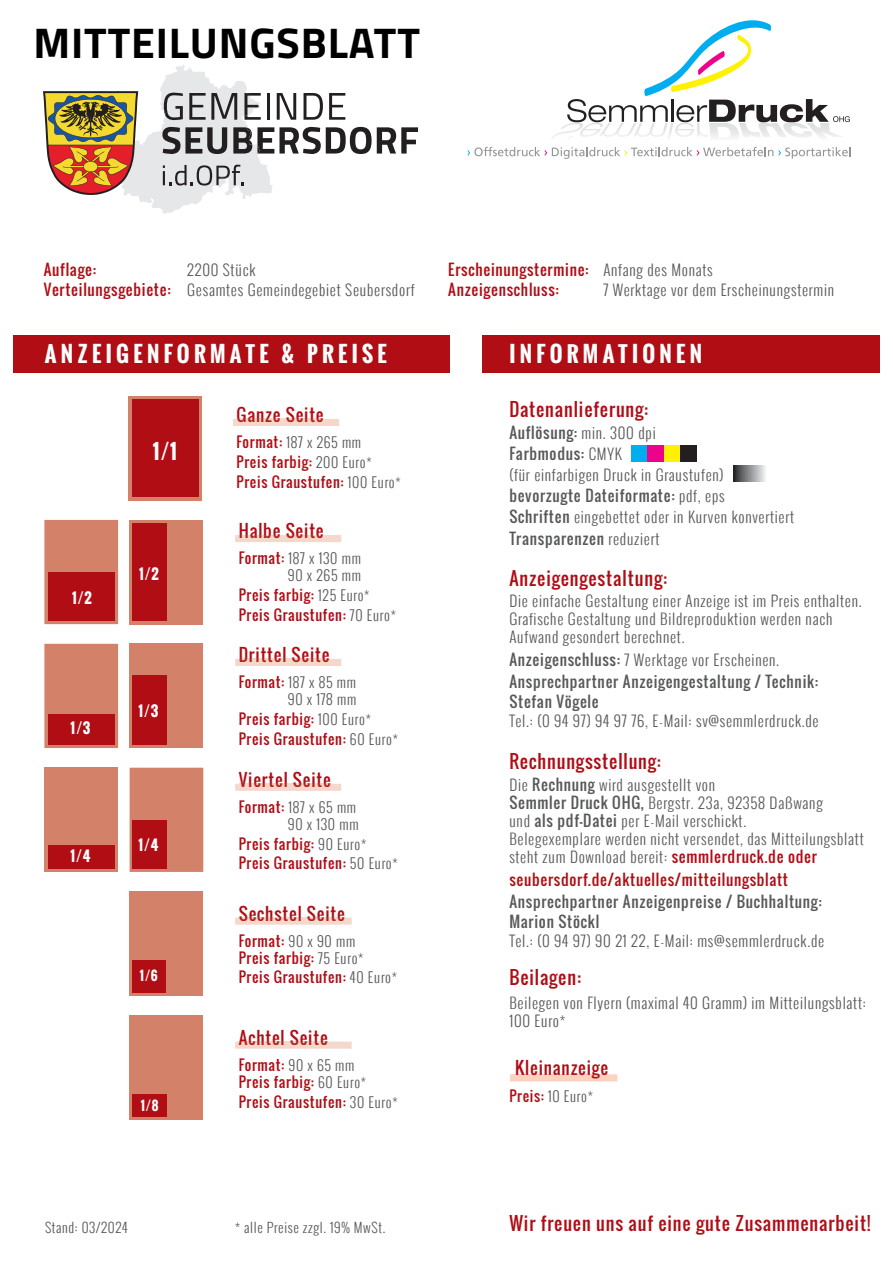
<style>
.page{position:relative;width:893px;height:1263px;background:#fff}
.page>*{position:absolute;margin:0;border:0;box-sizing:border-box;transform-origin:0 0}
.t1{font:700 42.9px "Titillium";letter-spacing:.02em;color:#000001}
.t2{font:700 21.6px "Oswald";letter-spacing:.2em;color:#fff}
.t3{font:700 20.25px "Oswald";color:#fff}
.t4{font:18px "Oswald";letter-spacing:.05em;color:#b00d15}
.t5{font:16.95px "Oswald";letter-spacing:.05em;color:#b00d15}
.t6{font:300 15px/18px "Oswald";letter-spacing:.05em;color:#57585a}
.t7{font:15px/19.5px "Oswald";letter-spacing:.05em;color:#57585a}
.t8{font:15px/19.5px "Oswald";letter-spacing:.05em;color:#b00d15}
.t9{font:14.1px/19.8px "Oswald";letter-spacing:.05em;color:#b00d15}
.t10{font:300 14.1px/17px "Oswald";letter-spacing:.05em;color:#57585a;text-align:right}
.t11{font:700 14.1px "Oswald";color:#fff}
.t12{font:300 13.5px "Oswald";letter-spacing:.05em;color:#57585a}
.t13{font:700 12.75px "Oswald";color:#fff}
.s1{font-weight:300;color:#57585a}
.s2{font-weight:400;color:#b00d15}
.s3{font-weight:400}
.s4{font-weight:300}
</style>
<div class="page">
<div style="left:129px;top:520px;width:74px;height:104px;background:#d48169"></div>
<div style="left:44px;top:768px;width:74px;height:104px;background:#d48169"></div>
<div style="left:48px;top:844px;width:66px;height:24px;background:#b00d15"></div>
<div style="left:482px;top:335px;width:397px;height:37px;background:#b00d15"></div>
<svg style="left:467px;top:147px;width:384px;height:12px"></svg>
<img style="left:552px;top:123px;width:26px;height:15px">
<img style="left:578px;top:123px;width:21px;height:14px">
<img style="left:599px;top:123px;width:34px;height:14px">
<img style="left:633px;top:123px;width:34px;height:14px">
<img style="left:667px;top:123px;width:6px;height:15px">
<img style="left:675px;top:123px;width:19px;height:14px">
<img style="left:697px;top:123px;width:11px;height:14px">
<img style="left:709px;top:123px;width:30px;height:15px">
<img style="left:739px;top:123px;width:18px;height:14px">
<img style="left:757px;top:122px;width:24px;height:15px">
<img style="left:781px;top:122px;width:25px;height:15px">
<img style="left:806px;top:123px;width:36px;height:15px">
<svg style="left:567px;top:20px;width:283px;height:102px"></svg>
<div style="left:129px;top:396px;width:73px;height:104px;background:#d48169"></div>
<div style="left:132px;top:399px;width:67px;height:98px;background:#b00d15"></div>
<div style="left:132px;top:523px;width:34px;height:98px;background:#b00d15"></div>
<div style="left:14px;top:335px;width:436px;height:37px;background:#b00d15"></div>
<div style="left:631px;top:445px;width:17px;height:17px;background:#00aeef"></div>
<div style="left:648px;top:445px;width:16px;height:17px;background:#ed028c"></div>
<div style="left:664px;top:445px;width:16px;height:17px;background:#fff101"></div>
<div style="left:680px;top:445px;width:17px;height:17px;background:#231f20"></div>
<svg style="left:733px;top:465px;width:32px;height:17px"></svg>
<svg style="left:233px;top:419px;width:106px;height:7px"></svg>
<hr style="left:237px;top:419px;width:86px;height:3px;background:#f4d8cb">
<div style="left:44px;top:520px;width:74px;height:104px;background:#d48169"></div>
<div style="left:48px;top:572px;width:67px;height:49px;background:#b00d15"></div>
<svg style="left:235px;top:535px;width:106px;height:7px"></svg>
<hr style="left:240px;top:535px;width:83px;height:3px;background:#f4d8cb">
<div style="left:130px;top:768px;width:73px;height:104px;background:#d48169"></div>
<div style="left:132px;top:820px;width:34px;height:48px;background:#b00d15"></div>
<svg style="left:235px;top:784px;width:106px;height:7px"></svg>
<hr style="left:239px;top:784px;width:91px;height:3px;background:#f4d8cb">
<div style="left:129px;top:891px;width:74px;height:105px;background:#d48169"></div>
<div style="left:132px;top:960px;width:34px;height:32px;background:#b00d15"></div>
<svg style="left:235px;top:917px;width:117px;height:8px"></svg>
<hr style="left:239px;top:917px;width:105px;height:4px;background:#f4d8cb">
<div style="left:129px;top:1016px;width:74px;height:104px;background:#d48169"></div>
<div style="left:132px;top:1094px;width:34px;height:22px;background:#b00d15"></div>
<svg style="left:235px;top:1041px;width:117px;height:8px"></svg>
<hr style="left:239px;top:1041px;width:88px;height:4px;background:#f4d8cb">
<svg style="left:510px;top:1074px;width:107px;height:7px"></svg>
<hr style="left:511px;top:1074px;width:97px;height:4px;background:#fcd2c0">
<div style="left:129px;top:644px;width:74px;height:104px;background:#d48169"></div>
<div style="left:132px;top:675px;width:34px;height:69px;background:#b00d15"></div>
<div style="left:44px;top:644px;width:74px;height:104px;background:#d48169"></div>
<div style="left:48px;top:714px;width:67px;height:30px;background:#b00d15"></div>
<svg style="left:235px;top:659px;width:106px;height:7px"></svg>
<hr style="left:240px;top:659px;width:89px;height:3px;background:#f4d8cb">
<svg style="left:43px;top:65px;width:375px;height:149px"></svg>
<h1 class="t1" style="left:33px;top:11px;width:388px">MITTEILUNGSBLATT</h1>
<p class="t8" style="left:44px;top:260px;width:128px">Auflage:<br>Verteilungsgebiete:</p>
<p class="t6" style="left:187px;top:260px;width:229px;line-height:19.5px">2200 Stück<br>Gesamtes Gemeindegebiet Seubersdorf</p>
<p class="t8" style="left:448px;top:260px;width:142px">Erscheinungstermine:<br>Anzeigenschluss:</p>
<p class="t6" style="left:603px;top:260px;width:232px;line-height:19.5px">Anfang des Monats<br>7 Werktage vor dem Erscheinungstermin</p>
<h2 class="t2" style="left:45px;top:338px;width:343px">ANZEIGENFORMATE &amp; PREISE</h2>
<h2 class="t2" style="left:509px;top:338px;width:194px">INFORMATIONEN</h2>
<p class="t11" style="left:72px;top:587px;width:21px">1/2</p>
<p class="t11" style="left:71px;top:718px;width:21px">1/3</p>
<p class="t11" style="left:71px;top:845px;width:21px">1/4</p>
<h3 class="t3" style="left:153px;top:436px;width:26px">1/1</h3>
<p class="t11" style="left:139px;top:563px;width:21px">1/2</p>
<p class="t11" style="left:138px;top:701px;width:21px">1/3</p>
<p class="t11" style="left:138px;top:835px;width:21px">1/4</p>
<p class="t13" style="left:140px;top:966px;width:19px">1/6</p>
<p class="t13" style="left:141px;top:1096px;width:19px">1/8</p>
<p class="t5" style="left:237px;top:402px;width:89px">Ganze Seite</p>
<p class="t9" style="left:237px;top:432px;width:166px">Format: <span class="s1">187 x 265 mm<br></span>Preis farbig: <span class="s1">200 Euro*<br></span>Preis Graustufen: <span class="s1">100 Euro*</span></p>
<p class="t5" style="left:239px;top:518px;width:86px">Halbe Seite</p>
<p class="t10" style="left:239px;top:550px;width:124px"><span class="s2">Format:</span> 187 x 130 mm<br>90 x 265 mm</p>
<p class="t9" style="left:239px;top:585px;width:159px">Preis farbig: <span class="s1">125 Euro*<br></span>Preis Graustufen: <span class="s1">70 Euro*</span></p>
<p class="t5" style="left:239px;top:642px;width:92px">Drittel Seite</p>
<p class="t10" style="left:239px;top:674px;width:119px"><span class="s2">Format:</span> 187 x 85 mm<br>90 x 178 mm</p>
<p class="t9" style="left:239px;top:709px;width:161px">Preis farbig: <span class="s1">100 Euro*<br></span>Preis Graustufen: <span class="s1">60 Euro*</span></p>
<p class="t5" style="left:239px;top:767px;width:94px">Viertel Seite</p>
<p class="t10" style="left:239px;top:798px;width:121px"><span class="s2">Format:</span> 187 x 65 mm<br>90 x 130 mm</p>
<p class="t9" style="left:239px;top:834px;width:160px">Preis farbig: <span class="s1">90 Euro*<br></span>Preis Graustufen: <span class="s1">50 Euro*</span></p>
<p class="t5" style="left:239px;top:900px;width:108px">Sechstel Seite</p>
<p class="t9" style="left:239px;top:932px;width:126px;line-height:17px">Format: <span class="s1">90 x 90 mm<br></span>Preis farbig: <span class="s1">75 Euro*</span></p>
<p class="t9" style="left:239px;top:967px;width:160px">Preis Graustufen: <span class="s1">40 Euro*</span></p>
<p class="t5" style="left:239px;top:1024px;width:90px">Achtel Seite</p>
<p class="t9" style="left:239px;top:1056px;width:129px;line-height:17px">Format: <span class="s1">90 x 65 mm<br></span>Preis farbig: <span class="s1">60 Euro*</span></p>
<p class="t9" style="left:239px;top:1091px;width:160px">Preis Graustufen: <span class="s1">30 Euro*</span></p>
<p class="t12" style="left:45px;top:1217px;width:84px">Stand: 03/2024</p>
<p class="t12" style="left:235px;top:1217px;width:152px">* alle Preise zzgl. 19% MwSt.</p>
<p class="t4" style="left:509px;top:395px;width:140px">Datenanlieferung:</p>
<p class="t6" style="left:509px;top:422px;width:286px;line-height:21px"><span class="s3">Auflösung:</span> min. 300 dpi<br><span class="s3">Farbmodus:</span> CMYK<br>(für einfarbigen Druck in Graustufen) <span class="s3">bevorzugte Dateiformate:</span> pdf, eps<br><span class="s3">Schriften</span> eingebettet oder in Kurven konvertiert</p>
<p class="t7" style="left:509px;top:529px;width:152px">Transparenzen <span class="s4">reduziert</span></p>
<p class="t4" style="left:509px;top:564px;width:159px">Anzeigengestaltung:</p>
<p class="t6" style="left:509px;top:592px;width:354px">Die einfache Gestaltung einer Anzeige ist im Preis enthalten.<br>Grafische Gestaltung und Bildreproduktion werden nach<br>Aufwand gesondert berechnet.</p>
<p class="t7" style="left:509px;top:648px;width:310px;line-height:22.5px">Anzeigenschluss: <span class="s4">7 Werktage vor Erscheinen.<br></span>Ansprechpartner Anzeigengestaltung / Technik:</p>
<p class="t7" style="left:509px;top:691px;width:91px">Stefan Vögele</p>
<p class="t6" style="left:509px;top:712px;width:311px">Tel.: (0 94 97) 94 97 76, E-Mail: sv@semmlerdruck.de</p>
<p class="t4" style="left:509px;top:748px;width:153px">Rechnungsstellung:</p>
<p class="t6" style="left:509px;top:776px;width:356px">Die <span class="s3">Rechnung</span> wird ausgestellt von<br><span class="s3">Semmler Druck OHG,</span> Bergstr. 23a, 92358 Daßwang<br>und <span class="s3">als pdf-Datei</span> per E-Mail verschickt.<br>Belegexemplare werden nicht versendet, das Mitteilungsblatt steht zum Download bereit: <span class="s2">semmlerdruck.de oder</span></p>
<p class="t8" style="left:509px;top:869px;width:280px">seubersdorf.de/aktuelles/mitteilungsblatt</p>
<p class="t7" style="left:509px;top:892px;width:314px">Ansprechpartner Anzeigenpreise / Buchhaltung:<br>Marion Stöckl</p>
<p class="t6" style="left:509px;top:932px;width:316px">Tel.: (0 94 97) 90 21 22, E-Mail: ms@semmlerdruck.de</p>
<p class="t4" style="left:509px;top:964px;width:73px">Beilagen:</p>
<p class="t6" style="left:509px;top:993px;width:358px">Beilegen von Flyern (maximal 40 Gramm) im Mitteilungsblatt:<br>100 Euro*</p>
<p class="t5" style="left:515px;top:1055px;width:95px">Kleinanzeige</p>
<p class="t10" style="left:509px;top:1087px;width:85px"><span class="s2">Preis:</span> 10 Euro*</p>
<p class="t4" style="left:509px;top:1209px;width:362px">Wir freuen uns auf eine gute Zusammenarbeit!</p>
</div>
